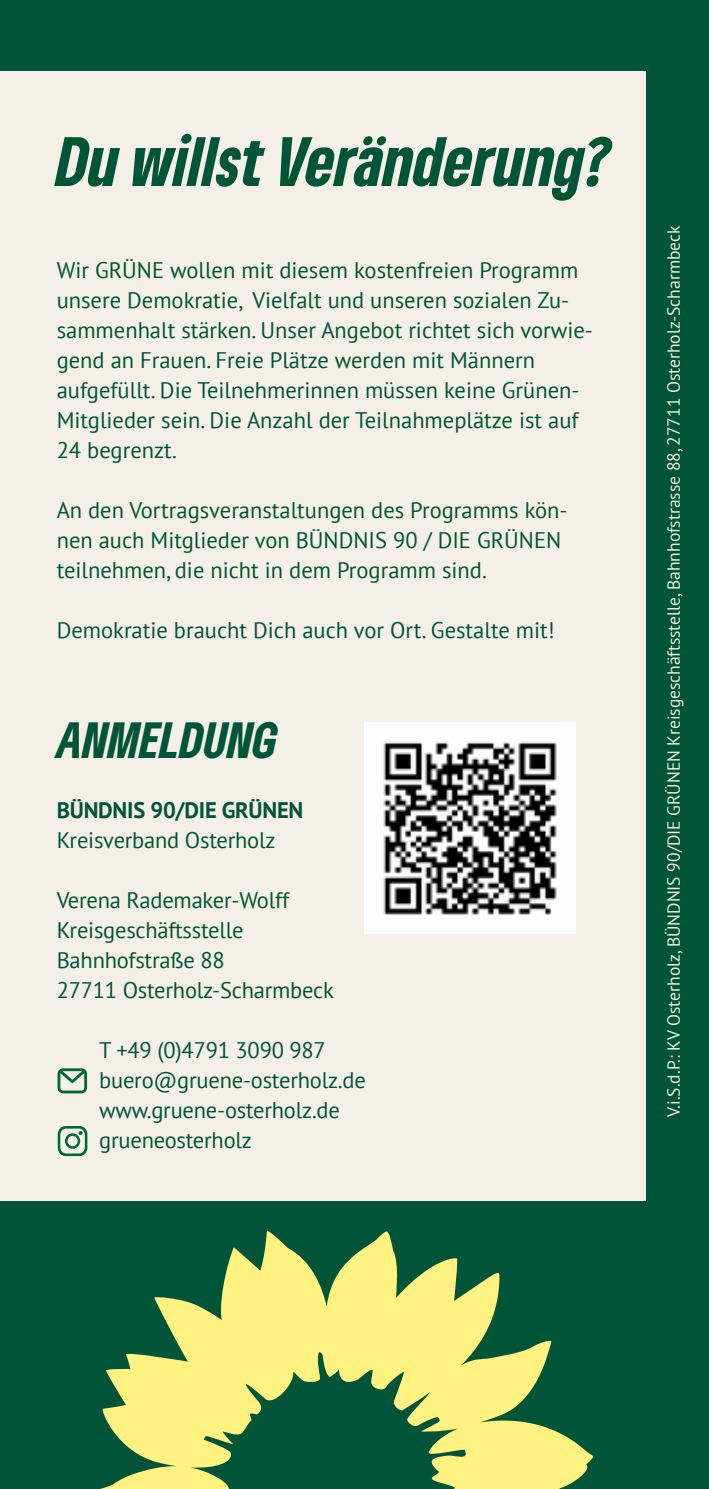
<style>
.page{position:relative;width:709px;height:1489px;background:#fff}
.page>*{position:absolute;margin:0;border:0;box-sizing:border-box;transform-origin:0 0}
.t1{font:italic 900 condensed 65px "Gruene Type";color:#005437}
.t2{font:italic 900 condensed 47.5px "Gruene Type";color:#005437}
.t3{font:22.5px/30px "PT Sans";color:#005437}
.t4{font:700 22.5px "PT Sans";letter-spacing:-.01em;color:#005437}
.t5{font:17.5px "PT Sans";color:#f4f0e8}
</style>
<div class="page">
<div style="left:0;top:0;width:709px;height:1488px;background:#005437"></div>
<div style="left:0;top:71px;width:645px;height:1129px;background:#f4f0e8"></div>
<img style="left:364px;top:722px;width:211px;height:211px">
<svg style="left:102px;top:1230px;width:491px;height:258px"></svg>
<svg style="left:58px;top:1126px;width:29px;height:29px"></svg>
<svg style="left:58px;top:1068px;width:29px;height:25px"></svg>
<h1 class="t1" style="left:57px;top:118px;width:556px">Du willst Veränderung?</h1>
<p class="t3" style="left:57px;top:254px;width:538px">Wir GRÜNE wollen mit diesem kostenfreien Programm unsere Demokratie, Vielfalt und unseren sozialen Zu&shy;sammenhalt stärken. Unser Angebot richtet sich vorwie&shy;gend an Frauen. Freie Plätze werden mit Männern aufgefüllt. Die Teilnehmerinnen müssen keine Grünen-Mitglieder sein. Die Anzahl der Teilnahmeplätze ist auf 24 begrenzt.</p>
<p class="t3" style="left:57px;top:494px;width:512px">An den Vortragsveranstaltungen des Programms kön&shy;nen auch Mitglieder von BÜNDNIS 90 / DIE GRÜNEN teilnehmen, die nicht in dem Programm sind.</p>
<p class="t3" style="left:57px;top:614px;width:499px">Demokratie braucht Dich auch vor Ort. Gestalte mit!</p>
<h2 class="t2" style="left:57px;top:708px;width:222px">ANMELDUNG</h2>
<p class="t4" style="left:57px;top:795px;width:248px">BÜNDNIS 90/DIE GRÜNEN</p>
<p class="t3" style="left:57px;top:824px;width:220px">Kreisverband Osterholz</p>
<p class="t3" style="left:57px;top:884px;width:278px">Verena Rademaker-Wolff<br>Kreisgeschäftsstelle<br>Bahnhofstraße 88<br>27711 Osterholz-Scharmbeck</p>
<p class="t3" style="left:99px;top:1034px;width:268px">T +49 (0)4791 3090 987 buero@gruene-osterholz.de www.gruene-osterholz.de grueneosterholz</p>
<p class="t5" style="left:662px;top:1117px;width:892px;rotate:-90deg">V.i.S.d.P.: KV Osterholz, BÜNDNIS 90/DIE GRÜNEN Kreisgeschäftsstelle, Bahnhofstrasse 88, 27711 Osterholz-Scharmbeck</p>
</div>
